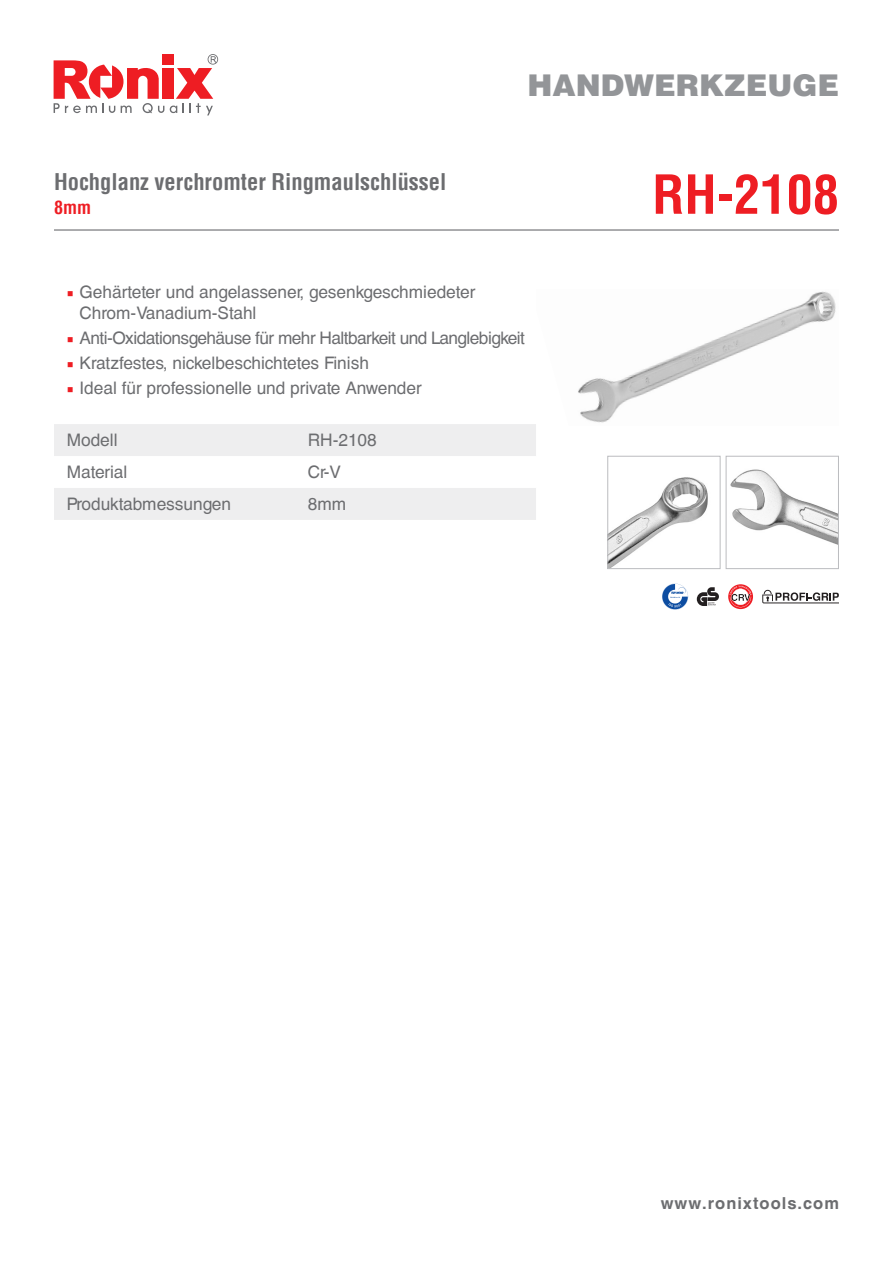
<style>
.page{position:relative;width:893px;height:1263px;background:#fff}
.page>*{position:absolute;margin:0;border:0;box-sizing:border-box;transform-origin:0 0}
.t1{font:700 condensed 52.5px "Helvetica LT";color:#ee1d23}
.t2{font:900 30px "Helvetica LT";color:#939598}
.t3{font:700 condensed 22.5px "Helvetica LT";color:#6c6d70}
.t4{font:700 condensed 18px "Helvetica LT";color:#ee1d23}
.t5{font:17.25px/21px "Helvetica CE";color:#6c6d70}
.t6{font:17.25px "Helvetica CE";letter-spacing:-.03em;color:#6c6d70}
.t7{font:700 16.5px "Helvetica CE";letter-spacing:.06em;color:#6c6d70}
.s1{font-family:"Minion Pro";color:#ee1d23}
</style>
<div class="page">
<svg style="left:170px;top:54px;width:48px;height:61px"></svg>
<div style="left:162px;top:68px;width:11px;height:31px;background:#ee1d23"></div>
<svg style="left:54px;top:60px;width:110px;height:53px"></svg>
<div style="left:162px;top:54px;width:11px;height:11px;background:#ee1d23"></div>
<img style="left:578px;top:291px;width:258px;height:132px">
<div style="left:54px;top:424px;width:482px;height:96px;background:#eeeeef"></div>
<svg style="left:54px;top:456px;width:482px;height:32px"></svg>
<img style="left:609px;top:477px;width:99px;height:90px">
<div style="left:607px;top:456px;width:114px;height:113px;border:1px solid #bcbdc0"></div>
<img style="left:730px;top:469px;width:107px;height:76px">
<div style="left:726px;top:456px;width:113px;height:113px;border:1px solid #bcbdc0"></div>
<hr style="left:54px;top:229px;width:785px;height:2px;background:#6c6d70">
<svg style="left:697px;top:587px;width:22px;height:19px"></svg>
<svg style="left:762px;top:590px;width:77px;height:13px"></svg>
<svg style="left:662px;top:584px;width:26px;height:26px"></svg>
<svg style="left:727px;top:583px;width:27px;height:27px"></svg>
<svg style="left:728px;top:584px;width:25px;height:25px"></svg>
<svg style="left:730px;top:585px;width:21px;height:22px"></svg>
<p class="t3" style="left:54px;top:167px;width:394px">Hochglanz verchromter Ringmaulschlüssel</p>
<p class="t4" style="left:54px;top:196px;width:39px">8mm</p>
<h2 class="t2" style="left:527px;top:65px;width:313px">HANDWERKZEUGE</h2>
<p class="t1" style="left:652px;top:162px;width:188px">RH-2108</p>
<p class="t5" style="left:80px;top:281px;width:397px;text-indent:-13px"><span class="s1">■</span> Gehärteter und angelassener, gesenkgeschmiedeter<br>Chrom-Vanadium-Stahl</p>
<p class="t6" style="left:67px;top:328px;width:460px"><span class="s1">■</span> Anti-Oxidationsgehäuse für mehr Haltbarkeit und Langlebigkeit</p>
<p class="t5" style="left:67px;top:353px;width:304px"><span class="s1">■</span> Kratzfestes, nickelbeschichtetes Finish</p>
<p class="t5" style="left:67px;top:378px;width:357px"><span class="s1">■</span> Ideal für professionelle und private Anwender</p>
<p class="t5" style="left:67px;top:430px;width:52px">Modell</p>
<p class="t5" style="left:308px;top:430px;width:71px">RH-2108</p>
<p class="t5" style="left:67px;top:462px;width:62px">Material</p>
<p class="t5" style="left:308px;top:462px;width:35px">Cr-V</p>
<p class="t5" style="left:67px;top:494px;width:166px">Produktabmessungen</p>
<p class="t5" style="left:308px;top:494px;width:40px">8mm</p>
<p class="t7" style="left:661px;top:1193px;width:180px">www.ronixtools.com</p>
</div>
